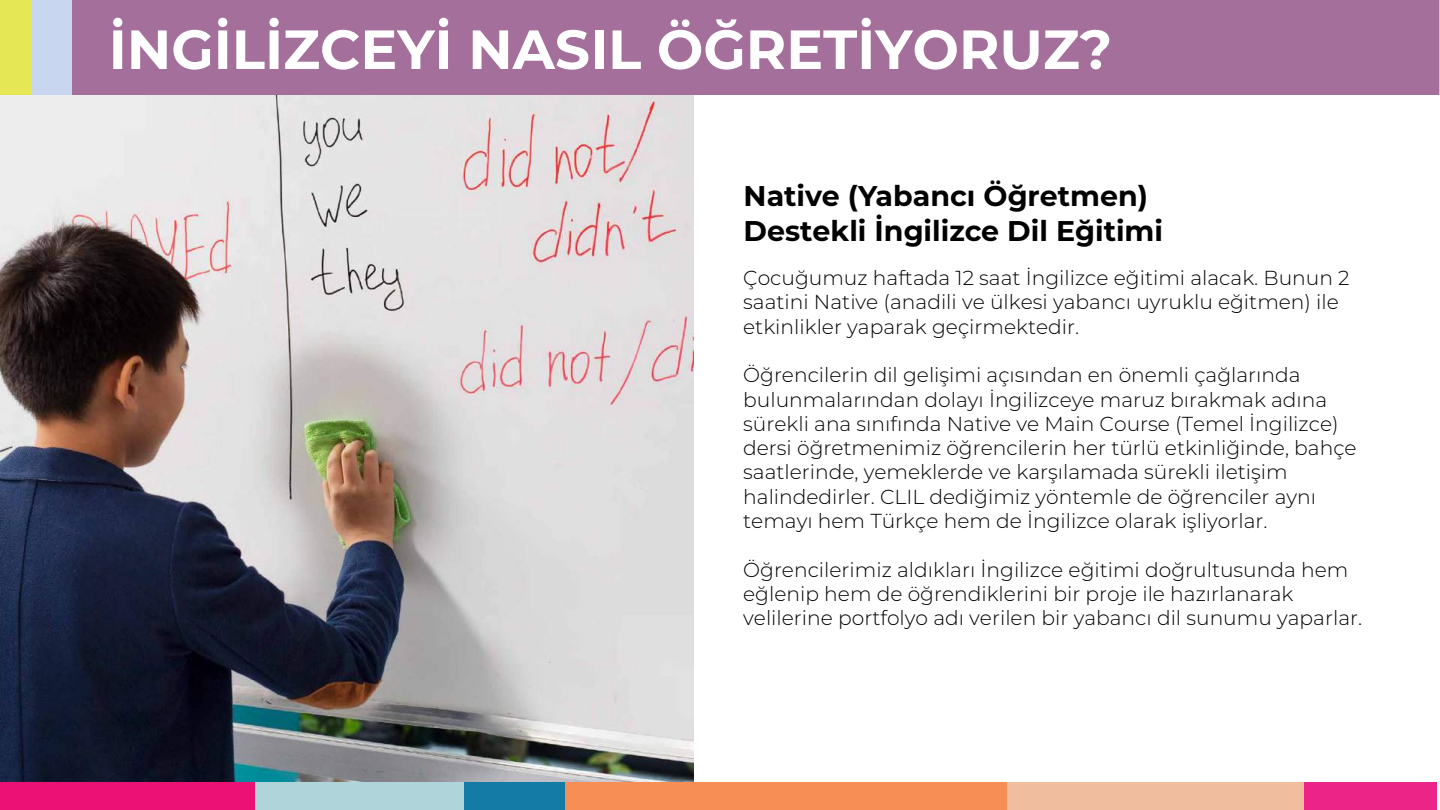
<style>
.page{position:relative;width:1440px;height:810px;background:#fff}
.page>*{position:absolute;margin:0;border:0;box-sizing:border-box;transform-origin:0 0}
.t1{font:700 55.05px "Montserrat";color:#fff}
.t2{font:700 28.5px/34.2px "Montserrat";color:#000}
.t3{font:300 20.25px/24.3px "Montserrat";color:#000}
</style>
<div class="page">
<img style="left:0;top:94px;width:694px;height:688px">
<div style="left:0;top:0;width:718px;height:94px;background:#e6e754"></div>
<div style="left:1007px;top:782px;width:297px;height:28px;background:#f0bd9f"></div>
<div style="left:1304px;top:782px;width:133px;height:28px;background:#ec2487"></div>
<div style="left:565px;top:782px;width:442px;height:28px;background:#f68e56"></div>
<div style="left:462px;top:782px;width:103px;height:28px;background:#137ba6"></div>
<div style="left:254px;top:782px;width:209px;height:28px;background:#afd4d9"></div>
<div style="left:0;top:782px;width:254px;height:28px;background:#ec1174"></div>
<div style="left:31px;top:0;width:717px;height:94px;background:#c8d7ef"></div>
<div style="left:72px;top:0;width:1367px;height:94px;background:#a4709b"></div>
<h1 class="t1" style="left:109px;top:10px;width:1005px">İNGİLİZCEYİ NASIL ÖĞRETİYORUZ?</h1>
<h2 class="t2" style="left:744px;top:178px;width:421px">Native (Yabancı Öğretmen)<br>Destekli İngilizce Dil Eğitimi</h2>
<p class="t3" style="left:743px;top:265px;width:608px">Çocuğumuz haftada 12 saat İngilizce eğitimi alacak. Bunun 2 saatini Native (anadili ve ülkesi yabancı uyruklu eğitmen) ile etkinlikler yaparak geçirmektedir.</p>
<p class="t3" style="left:743px;top:362px;width:615px">Öğrencilerin dil gelişimi açısından en önemli çağlarında bulunmalarından dolayı İngilizceye maruz bırakmak adına sürekli ana sınıfında Native ve Main Course (Temel İngilizce) dersi öğretmenimiz öğrencilerin her türlü etkinliğinde, bahçe saatlerinde, yemeklerde ve karşılamada sürekli iletişim halindedirler. CLIL dediğimiz yöntemle de öğrenciler aynı temayı hem Türkçe hem de İngilizce olarak işliyorlar.</p>
<p class="t3" style="left:743px;top:557px;width:621px">Öğrencilerimiz aldıkları İngilizce eğitimi doğrultusunda hem eğlenip hem de öğrendiklerini bir proje ile hazırlanarak velilerine portfolyo adı verilen bir yabancı dil sunumu yaparlar.</p>
</div>
